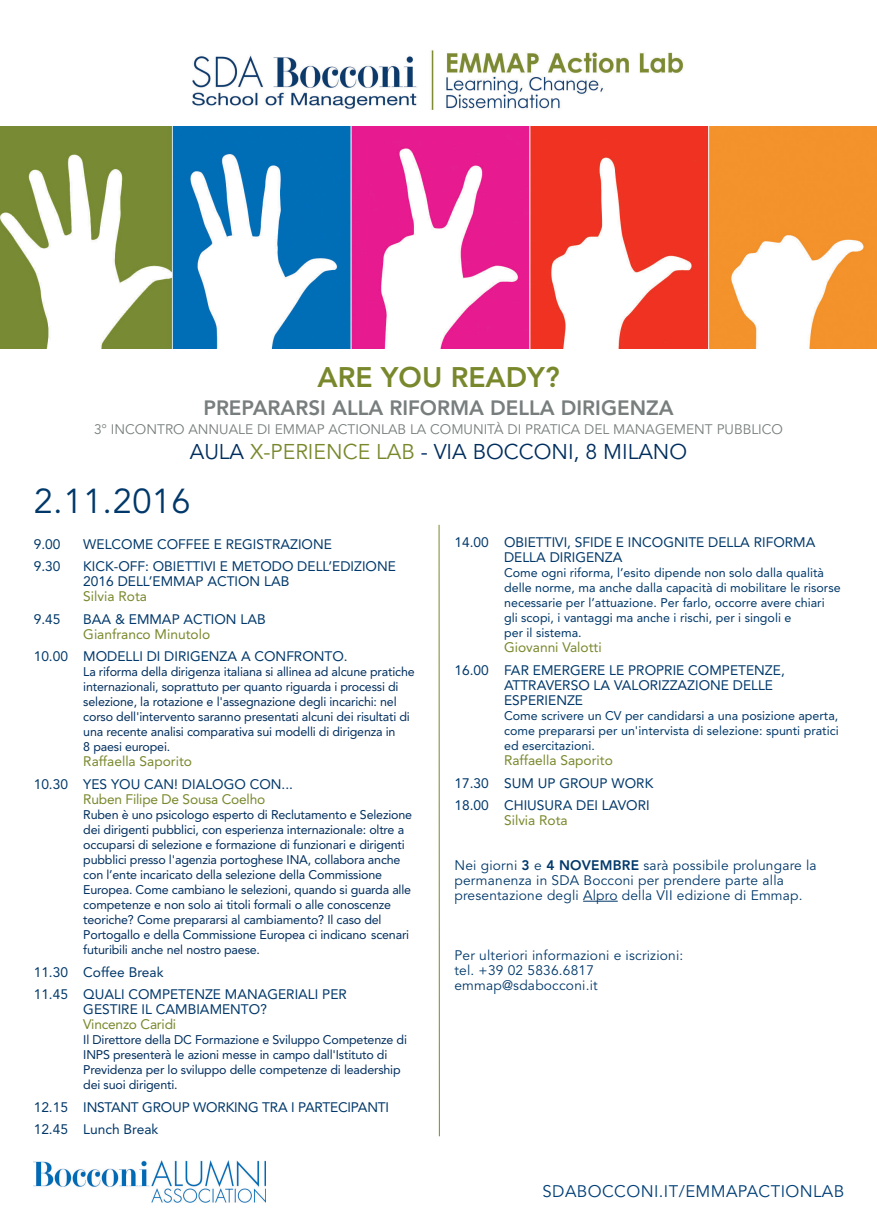
<style>
.page{position:relative;width:877px;height:1232px;background:#fff}
.page>*{position:absolute;margin:0;border:0;box-sizing:border-box;transform-origin:0 0}
.t1{font:34.38px "Avenir";letter-spacing:.015em;color:#00386a}
.t2{font:800 28.12px "Avenir";color:#79882c}
.t3{font:21.25px "Avenir";color:#002e5e}
.t4{font:800 20.62px "Avenir";color:#777e7d}
.t5{font:16.69px "Avenir";letter-spacing:.025em;color:#013f77}
.t6{font:13.75px/15px "Avenir";color:#00386a}
.t7{font:13.75px/15px "Avenir";letter-spacing:.015em;color:#00386a}
.t8{font:13.75px "Avenir";color:#79882c}
.t9{font:13.75px "Avenir";color:#777e7d}
.t10{font:12.5px/15px "Avenir";letter-spacing:-.015em;color:#002e5e}
.t11{font:12.5px/15px "Avenir";color:#00386a}
.s1{color:#79882c}
.s2{font-weight:800}
</style>
<div class="page">
<hr style="left:583px;top:900px;width:35px;height:1px;background:#00386a">
<svg style="left:438px;top:524px;width:2px;height:612px"></svg>
<img style="left:192px;top:50px;width:492px;height:60px">
<img style="left:0;top:127px;width:877px;height:221px">
<img style="left:34px;top:1160px;width:232px;height:42px">
<h2 class="t2" style="left:317px;top:355px;width:244px">ARE YOU READY?</h2>
<h3 class="t4" style="left:203px;top:391px;width:472px">PREPARARSI ALLA RIFORMA DELLA DIRIGENZA</h3>
<p class="t9" style="left:94px;top:420px;width:690px">3° INCONTRO ANNUALE DI EMMAP ACTIONLAB LA COMUNITÀ DI PRATICA DEL MANAGEMENT PUBBLICO</p>
<h3 class="t3" style="left:190px;top:439px;width:499px">AULA <span class="s1">X-PERIENCE LAB</span> - VIA BOCCONI, 8 MILANO</h3>
<h1 class="t1" style="left:34px;top:480px;width:159px">2.11.2016</h1>
<p class="t6" style="left:34px;top:536px;width:28px">9.00</p>
<p class="t6" style="left:83px;top:536px;width:250px">WELCOME COFFEE E REGISTRAZIONE</p>
<p class="t6" style="left:34px;top:558px;width:28px">9.30</p>
<p class="t6" style="left:83px;top:558px;width:314px">KICK-OFF: OBIETTIVI E METODO DELL’EDIZIONE<br>2016 DELL’EMMAP ACTION LAB</p>
<p class="t8" style="left:83px;top:585px;width:65px">Silvia Rota</p>
<p class="t6" style="left:34px;top:611px;width:28px">9.45</p>
<p class="t6" style="left:83px;top:611px;width:184px">BAA &amp; EMMAP ACTION LAB</p>
<p class="t8" style="left:83px;top:623px;width:128px">Gianfranco Minutolo</p>
<p class="t6" style="left:34px;top:648px;width:316px">10.00 MODELLI DI DIRIGENZA A CONFRONTO.</p>
<p class="t10" style="left:83px;top:664px;width:333px">La riforma della dirigenza italiana si allinea ad alcune pratiche internazionali, soprattuto per quanto riguarda i processi di selezione, la rotazione e l'assegnazione degli incarichi: nel corso dell'intervento saranno presentati alcuni dei risultati di una recente analisi comparativa sui modelli di dirigenza in<br>8 paesi europei.</p>
<p class="t8" style="left:83px;top:750px;width:110px">Raffaella Saporito</p>
<p class="t6" style="left:34px;top:776px;width:261px">10.30 YES YOU CAN! DIALOGO CON...</p>
<p class="t8" style="left:83px;top:788px;width:183px">Ruben Filipe De Sousa Coelho</p>
<p class="t10" style="left:83px;top:806px;width:330px">Ruben è uno psicologo esperto di Reclutamento e Selezione dei dirigenti pubblici, con esperienza internazionale: oltre a occuparsi di selezione e formazione di funzionari e dirigenti pubblici presso l'agenzia portoghese INA, collabora anche con l’ente incaricato della selezione della Commissione Europea. Come cambiano le selezioni, quando si guarda alle competenze e non solo ai titoli formali o alle conoscenze teoriche? Come prepararsi al cambiamento? Il caso del Portogallo e della Commissione Europea ci indicano scenari futuribili anche nel nostro paese.</p>
<p class="t6" style="left:34px;top:960px;width:315px;line-height:22.5px">11.30 Coffee Break<br>11.45 QUALI COMPETENZE MANAGERIALI PER</p>
<p class="t6" style="left:83px;top:1001px;width:185px">GESTIRE IL CAMBIAMENTO?</p>
<p class="t8" style="left:83px;top:1013px;width:94px">Vincenzo Caridi</p>
<p class="t10" style="left:83px;top:1031px;width:325px">Il Direttore della DC Formazione e Sviluppo Competenze di INPS presenterà le azioni messe in campo dall'Istituto di Previdenza per lo sviluppo delle competenze di leadership dei suoi dirigenti.</p>
<p class="t6" style="left:34px;top:1095px;width:357px;line-height:22.5px">12.15 INSTANT GROUP WORKING TRA I PARTECIPANTI<br>12.45 Lunch Break</p>
<p class="t6" style="left:504px;top:534px;width:313px;text-indent:-50px">14.00 OBIETTIVI, SFIDE E INCOGNITE DELLA RIFORMA<br>DELLA DIRIGENZA</p>
<p class="t11" style="left:504px;top:565px;width:338px">Come ogni riforma, l’esito dipende non solo dalla qualità delle norme, ma anche dalla capacità di mobilitare le risorse necessarie per l’attuazione. Per farlo, occorre avere chiari gli scopi, i vantaggi ma anche i rischi, per i singoli e<br>per il sistema.</p>
<p class="t8" style="left:504px;top:636px;width:99px">Giovanni Valotti</p>
<p class="t6" style="left:504px;top:662px;width:282px;text-indent:-50px">16.00 FAR EMERGERE LE PROPRIE COMPETENZE,<br>ATTRAVERSO LA VALORIZZAZIONE DELLE<br>ESPERIENZE</p>
<p class="t11" style="left:504px;top:707px;width:336px;text-align:justify">Come scrivere un CV per candidarsi a una posizione aperta, come prepararsi per un'intervista di selezione: spunti pratici ed esercitazioni.</p>
<p class="t8" style="left:504px;top:749px;width:110px">Raffaella Saporito</p>
<p class="t6" style="left:454px;top:771px;width:200px;line-height:22.5px">17.30 SUM UP GROUP WORK<br>18.00 CHIUSURA DEI LAVORI</p>
<p class="t8" style="left:504px;top:809px;width:65px">Silvia Rota</p>
<p class="t7" style="left:454px;top:858px;width:364px">Nei giorni <span class="s2">3</span> e <span class="s2">4 NOVEMBRE</span> sarà possibile prolungare la permanenza in SDA Bocconi per prendere parte alla presentazione degli Alpro della VII edizione di Emmap.</p>
<p class="t7" style="left:454px;top:948px;width:230px">Per ulteriori informazioni e iscrizioni: tel. +39 02 5836.6817 emmap@sdabocconi.it</p>
<h3 class="t5" style="left:543px;top:1181px;width:303px">SDABOCCONI.IT/EMMAPACTIONLAB</h3>
</div>
